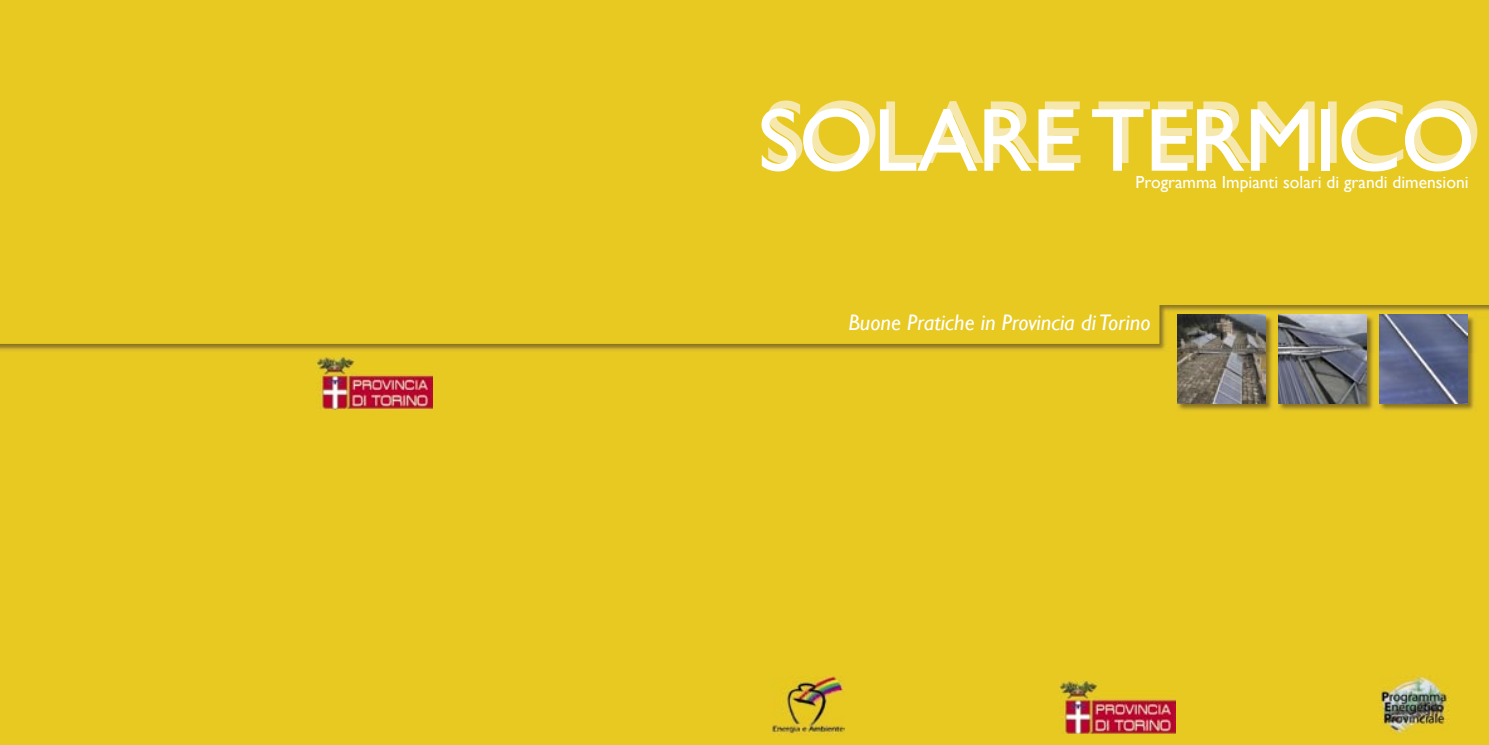
<style>
.page{position:relative;width:1489px;height:745px;background:#fff}
.page>*{position:absolute;margin:0;border:0;box-sizing:border-box;transform-origin:0 0}
.t1{font:90px "Gill Sans";color:#fff}
.t2{font:italic 22.5px "Gill Sans";color:#fff}
.t3{font:17.5px "Gill Sans";color:#fff}
</style>
<div class="page">
<div style="left:0;top:352px;width:1488px;height:392px;background:#e7c922"></div>
<img style="left:1175px;top:352px;width:98px;height:59px">
<img style="left:1176px;top:352px;width:89px;height:51px">
<img style="left:0;top:343px;width:1488px;height:9px">
<div style="left:0;top:0;width:1488px;height:343px;background:#e7c922"></div>
<svg style="left:768px;top:100px;width:709px;height:64px;background:#ebd34f"></svg>
<img style="left:1059px;top:680px;width:115px;height:53px">
<img style="left:771px;top:675px;width:73px;height:62px">
<img style="left:1379px;top:675px;width:68px;height:58px">
<img style="left:1276px;top:313px;width:98px;height:98px">
<img style="left:1277px;top:314px;width:89px;height:89px">
<img style="left:1377px;top:313px;width:98px;height:98px">
<img style="left:1378px;top:314px;width:89px;height:89px">
<img style="left:316px;top:356px;width:116px;height:53px">
<h1 class="t1" style="left:757px;top:88px;width:718px">SOLARE TERMICO</h1>
<p class="t3" style="left:1135px;top:172px;width:334px">Programma Impianti solari di grandi dimensioni</p>
<p class="t2" style="left:848px;top:308px;width:303px">Buone Pratiche in Provincia di Torino</p>
</div>
